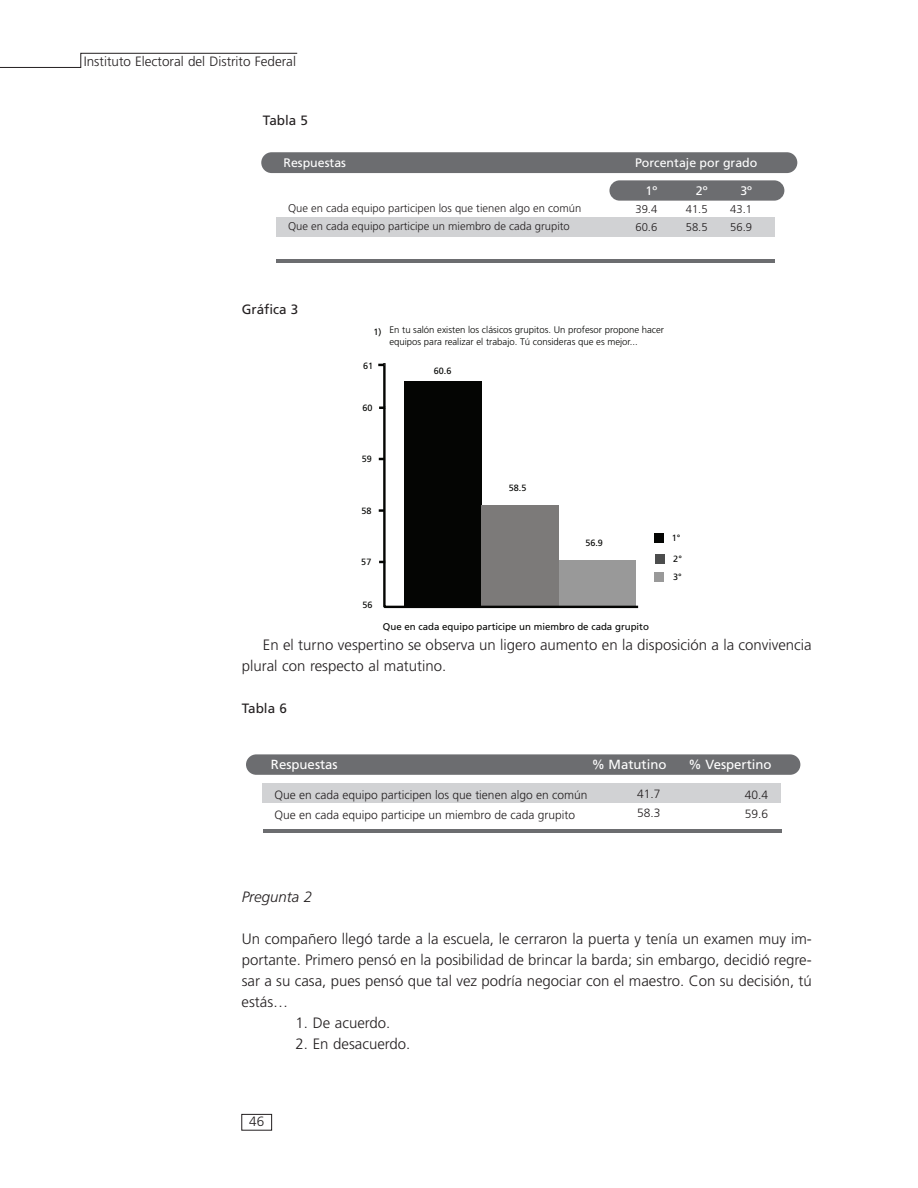
<style>
.page{position:relative;width:918px;height:1188px;background:#fff}
.page>*{position:absolute;margin:0;border:0;box-sizing:border-box;transform-origin:0 0}
.t1{font:300 15px/21px "Frutiger";color:#231f20}
.t2{font:italic 300 15px "Frutiger";color:#231f20}
.t3{font:300 13.5px "Frutiger";color:#231f20}
.t4{font:13.5px "Frutiger";color:#231f20}
.t5{font:13.2px "Frutiger";color:#fff}
.t6{font:12.3px "Frutiger";color:#fff}
.t7{font:300 12px/19.2px "Frutiger";color:#231f20}
.t8{font:300 11.25px/18px "Frutiger";color:#231f20}
.t9{font:9.75px "Frutiger";color:#040503}
.t10{font:300 9.6px/11.6px "Frutiger";color:#040503}
.t11{font:9.15px/17.2px "Frutiger";color:#040503}
</style>
<div class="page">
<div style="left:241px;top:1114px;width:31px;height:17px;border:1px solid #231f20"></div>
<svg style="left:0;top:53px;width:298px;height:15px"></svg>
<svg style="left:382px;top:363px;width:257px;height:246px"></svg>
<svg style="left:379px;top:407px;width:6px;height:2px"></svg>
<svg style="left:378px;top:364px;width:7px;height:2px"></svg>
<svg style="left:379px;top:458px;width:6px;height:2px"></svg>
<svg style="left:379px;top:509px;width:6px;height:3px"></svg>
<svg style="left:379px;top:561px;width:6px;height:2px"></svg>
<div style="left:655px;top:533px;width:9px;height:9px;background:#040503"></div>
<div style="left:655px;top:554px;width:9px;height:9px;background:#4c4d4d"></div>
<div style="left:655px;top:572px;width:9px;height:9px;background:#999"></div>
<div style="left:609px;top:180px;width:175px;height:21px;background:#6c6d70;border-radius:10px"></div>
<div style="left:261px;top:152px;width:536px;height:21px;background:#6c6d70;border-radius:10px"></div>
<hr style="left:276px;top:259px;width:499px;height:4px;background:#6c6d70">
<div style="left:276px;top:218px;width:498px;height:18px;background:#d1d2d4"></div>
<div style="left:246px;top:754px;width:554px;height:21px;background:#6c6d70;border-radius:10px"></div>
<div style="left:262px;top:784px;width:519px;height:19px;background:#d1d2d4"></div>
<hr style="left:263px;top:829px;width:519px;height:4px;background:#6c6d70">
<p class="t3" style="left:84px;top:56px;width:214px">Instituto Electoral del Distrito Federal</p>
<p class="t4" style="left:263px;top:115px;width:47px">Tabla 5</p>
<p class="t6" style="left:283px;top:158px;width:64px">Respuestas</p>
<p class="t6" style="left:635px;top:158px;width:124px">Porcentaje por grado</p>
<p class="t8" style="left:288px;top:200px;width:295px">Que en cada equipo participen los que tienen algo en común<br>Que en cada equipo participe un miembro de cada grupito</p>
<p class="t6" style="left:646px;top:186px;width:13px">1º</p>
<p class="t8" style="left:635px;top:201px;width:23px">39.4<br>60.6</p>
<p class="t6" style="left:696px;top:186px;width:13px">2º</p>
<p class="t8" style="left:686px;top:201px;width:23px">41.5<br>58.5</p>
<p class="t6" style="left:740px;top:186px;width:13px">3º</p>
<p class="t8" style="left:730px;top:201px;width:23px">43.1<br>56.9</p>
<p class="t4" style="left:242px;top:304px;width:58px">Gráfica 3</p>
<p class="t10" style="left:389px;top:325px;width:276px;text-indent:-16px"><sub>1)</sub> En tu salón existen los clásicos grupitos. Un profesor propone hacer equipos para realizar el trabajo. Tú consideras que es mejor...</p>
<p class="t11" style="left:363px;top:358px;width:12px">61</p>
<p class="t11" style="left:363px;top:400px;width:12px">60</p>
<p class="t11" style="left:434px;top:363px;width:19px">60.6</p>
<p class="t11" style="left:362px;top:451px;width:12px">59</p>
<p class="t11" style="left:361px;top:503px;width:12px">58</p>
<p class="t11" style="left:361px;top:554px;width:12px">57</p>
<p class="t11" style="left:362px;top:597px;width:12px">56</p>
<p class="t11" style="left:509px;top:480px;width:19px">58.5</p>
<p class="t11" style="left:585px;top:535px;width:19px">56.9</p>
<p class="t9" style="left:383px;top:623px;width:268px">Que en cada equipo participe un miembro de cada grupito</p>
<p class="t11" style="left:672px;top:530px;width:10px">1°</p>
<p class="t11" style="left:673px;top:551px;width:10px">2°<br>3°</p>
<p class="t1" style="left:242px;top:635px;width:572px;text-indent:21px">En el turno vespertino se observa un ligero aumento en la disposición a la convivencia plural con respecto al matutino.</p>
<p class="t4" style="left:242px;top:703px;width:47px">Tabla 6</p>
<p class="t5" style="left:271px;top:759px;width:68px">Respuestas</p>
<p class="t5" style="left:592px;top:759px;width:76px">% Matutino</p>
<p class="t5" style="left:689px;top:759px;width:85px">% Vespertino</p>
<p class="t7" style="left:275px;top:787px;width:314px">Que en cada equipo participen los que tienen algo en común<br>Que en cada equipo participe un miembro de cada grupito</p>
<p class="t7" style="left:637px;top:785px;width:25px">41.7<br>58.3</p>
<p class="t7" style="left:745px;top:786px;width:25px">40.4<br>59.6</p>
<p class="t2" style="left:242px;top:891px;width:72px">Pregunta 2</p>
<p class="t1" style="left:242px;top:929px;width:572px;text-align:justify">Un compañero llegó tarde a la escuela, le cerraron la puerta y tenía un examen muy im&shy;portante. Primero pensó en la posibilidad de brincar la barda; sin embargo, decidió regre&shy;sar a su casa, pues pensó que tal vez podría negociar con el maestro. Con su decisión, tú estás…</p>
<p class="t1" style="left:296px;top:1013px;width:96px">1. De acuerdo.</p>
<p class="t1" style="left:296px;top:1034px;width:116px">2. En desacuerdo.</p>
<p class="t3" style="left:249px;top:1116px;width:17px">46</p>
</div>
